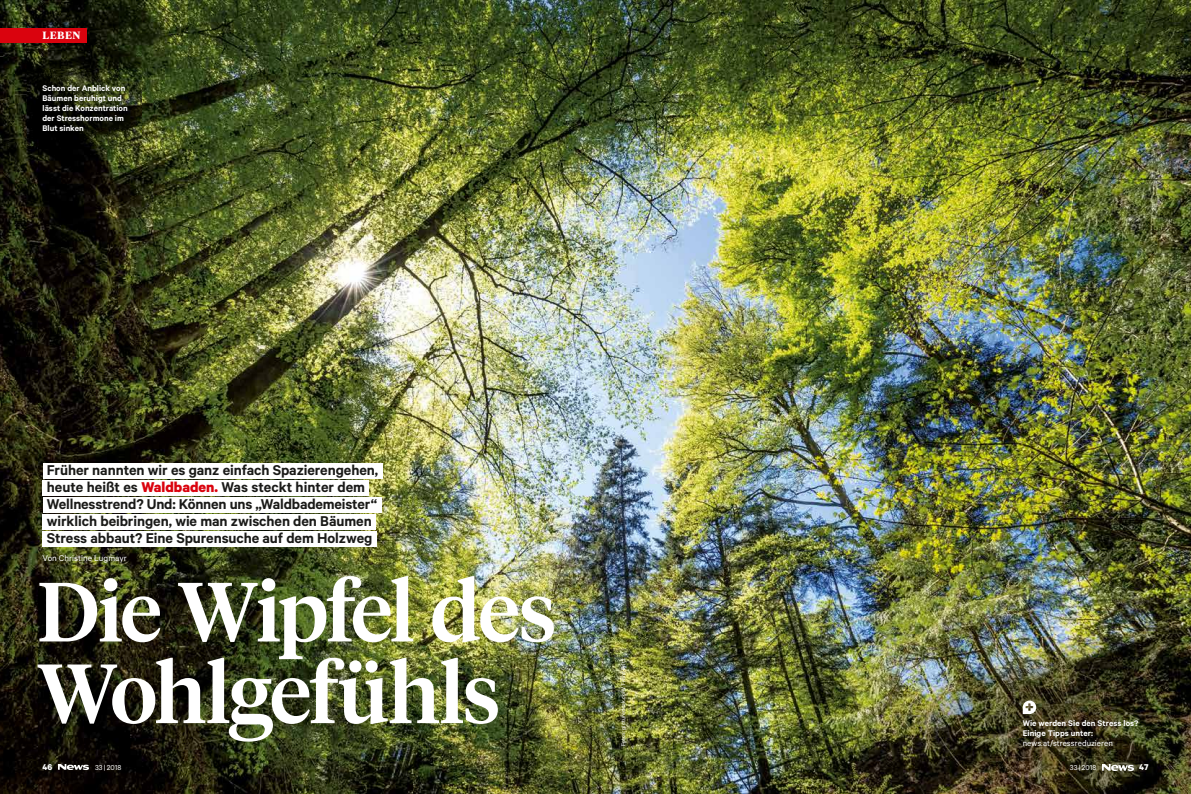
<style>
.page{position:relative;width:1191px;height:794px;background:#fff}
.page>*{position:absolute;margin:0;border:0;box-sizing:border-box;transform-origin:0 0}
.t1{font:500 83.5px/81.6px "Tiempos Headline";letter-spacing:-.025em;color:#fff}
.t2{font:600 16px/17px "Calibre";letter-spacing:-.005em;color:#1a1a18}
.t3{font:700 10.5px "Tiempos Headline";letter-spacing:.05em;color:#fff}
.t4{font:9.5px "Calibre";color:#fff}
.t5{font:700 9.5px "Calibre";color:#fff}
.t6{font:600 9.2px/9.9px "Calibre";color:#fff}
.t7{font:9.2px "Calibre";letter-spacing:.005em;color:#fff}
.t8{font:8px "Calibre";color:#fff}
.t9{font:6.2px "Calibre";letter-spacing:.015em;color:#fff}
.s1{font-weight:700;color:#da030e}
</style>
<div class="page">
<img style="left:0;top:0;width:1191px;height:794px">
<img style="left:1102px;top:764px;width:31px;height:6px">
<div style="left:0;top:28px;width:86px;height:15px;background:#da030e"></div>
<div style="left:43px;top:463px;width:339px;height:15px;background:#fff"></div>
<div style="left:43px;top:480px;width:326px;height:15px;background:#fff"></div>
<div style="left:43px;top:497px;width:338px;height:15px;background:#fff"></div>
<div style="left:43px;top:514px;width:333px;height:15px;background:#fff"></div>
<div style="left:43px;top:531px;width:334px;height:15px;background:#fff"></div>
<img style="left:27px;top:70px;width:115px;height:76px">
<svg style="left:1022px;top:700px;width:14px;height:14px"></svg>
<img style="left:59px;top:764px;width:30px;height:6px">
<p class="t3" style="left:43px;top:28px;width:39px">LEBEN</p>
<p class="t6" style="left:43px;top:83px;width:87px">Schon der Anblick von<br>Bäumen beruhigt und lässt die Konzentration der Stresshormone im<br>Blut sinken</p>
<p class="t2" style="left:47px;top:461px;width:333px">Früher nannten wir es ganz einfach Spazierengehen, heute heißt es <span class="s1">Waldbaden.</span> Was steckt hinter dem Wellnesstrend? Und: Können uns „Waldbademeister“ wirklich beibringen, wie man zwischen den Bäumen Stress abbaut? Eine Spurensuche auf dem Holzweg</p>
<p class="t4" style="left:43px;top:552px;width:86px">Von Christine Lugmayr</p>
<h1 class="t1" style="left:37px;top:567px;width:521px">Die Wipfel des<br>Wohlgefühls</h1>
<p class="t5" style="left:43px;top:761px;width:11px">46</p>
<p class="t8" style="left:95px;top:762px;width:28px">33 | 2018</p>
<p class="t9" style="left:619px;top:746px;width:89px;rotate:-90deg">Fotos: picturedesk.com/ Franz Pritz</p>
<p class="t6" style="left:1022px;top:718px;width:117px">Wie werden Sie den Stress los?<br>Einige Tipps unter:</p>
<p class="t7" style="left:1022px;top:737px;width:92px">news.at/stressreduzieren</p>
<p class="t8" style="left:1070px;top:762px;width:28px">33 | 2018</p>
<p class="t5" style="left:1139px;top:761px;width:11px">47</p>
</div>
